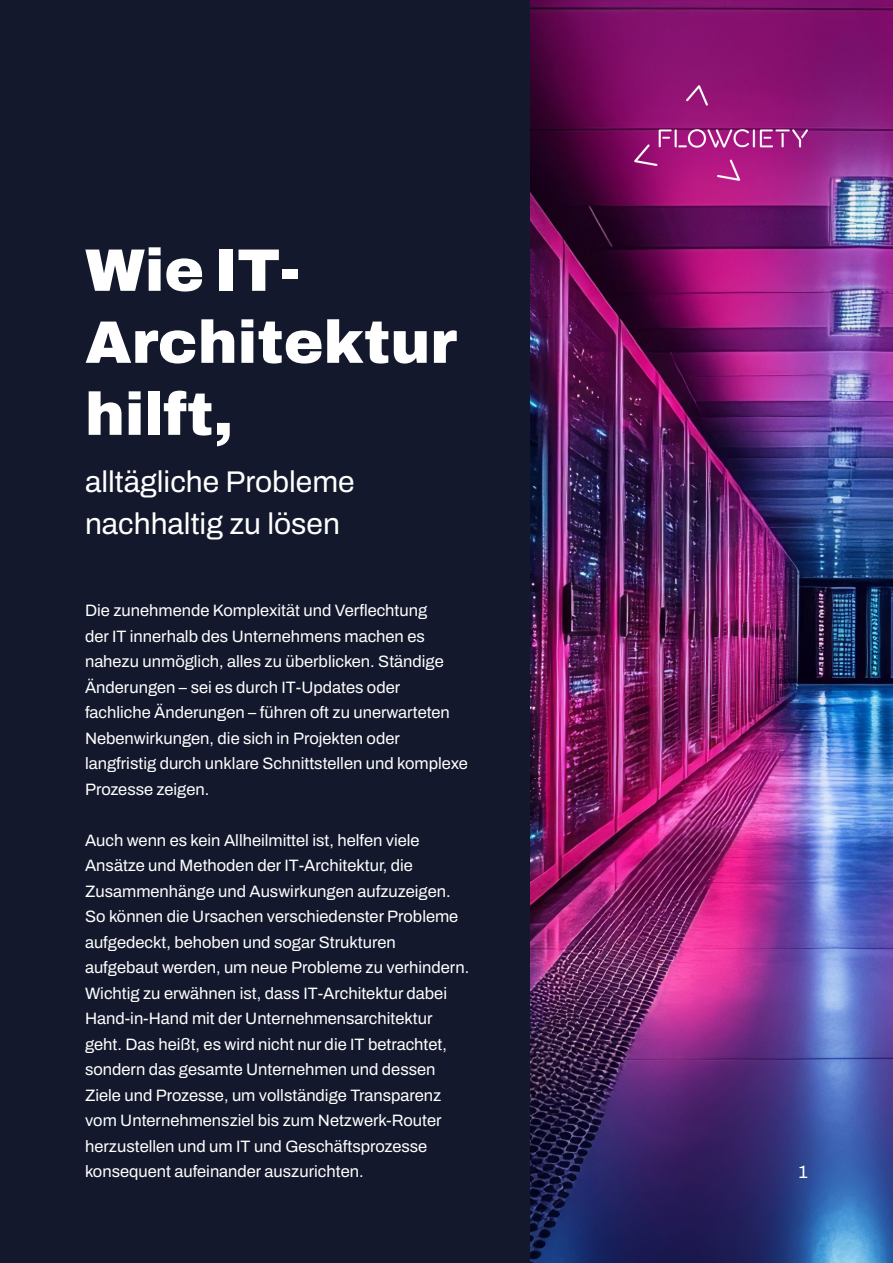
<style>
.page{position:relative;width:893px;height:1263px;background:#fff}
.page>*{position:absolute;margin:0;border:0;box-sizing:border-box;transform-origin:0 0}
.t1{font:900 60px "Archivo";color:#fff}
.t2{font:600 30px "Archivo";color:#fff}
.t3{font:600 18px "Archivo";color:#fff}
.t4{font:600 16.5px/25.5px "Archivo";color:#fff}
</style>
<div class="page">
<div style="left:0;top:0;width:569px;height:1262px;background:#13182c"></div>
<img style="left:530px;top:0;width:363px;height:1263px">
<img style="left:634px;top:85px;width:174px;height:96px">
<p class="t1" style="left:85px;top:224px;width:217px">Wie IT-</p>
<p class="t1" style="left:85px;top:296px;width:373px">Architektur</p>
<p class="t1" style="left:85px;top:368px;width:150px">hilft,</p>
<p class="t2" style="left:85px;top:459px;width:271px">alltägliche Probleme</p>
<p class="t2" style="left:85px;top:501px;width:256px">nachhaltig zu lösen</p>
<p class="t4" style="left:85px;top:598px;width:384px">Die zunehmende Komplexität und Verflechtung<br>der IT innerhalb des Unternehmens machen es nahezu unmöglich, alles zu überblicken. Ständige Änderungen – sei es durch IT-Updates oder fachliche Änderungen – führen oft zu unerwarteten Nebenwirkungen, die sich in Projekten oder langfristig durch unklare Schnittstellen und komplexe Prozesse zeigen.</p>
<p class="t4" style="left:85px;top:827px;width:386px">Auch wenn es kein Allheilmittel ist, helfen viele Ansätze und Methoden der IT-Architektur, die Zusammenhänge und Auswirkungen aufzuzeigen.<br>So können die Ursachen verschiedenster Probleme aufgedeckt, behoben und sogar Strukturen aufgebaut werden, um neue Probleme zu verhindern.<br>Wichtig zu erwähnen ist, dass IT-Architektur dabei Hand-in-Hand mit der Unternehmensarchitektur geht. Das heißt, es wird nicht nur die IT betrachtet, sondern das gesamte Unternehmen und dessen Ziele und Prozesse, um vollständige Transparenz vom Unternehmensziel bis zum Netzwerk-Router herzustellen und um IT und Geschäftsprozesse konsequent aufeinander auszurichten.</p>
<p class="t3" style="left:798px;top:1158px;width:11px">1</p>
</div>
